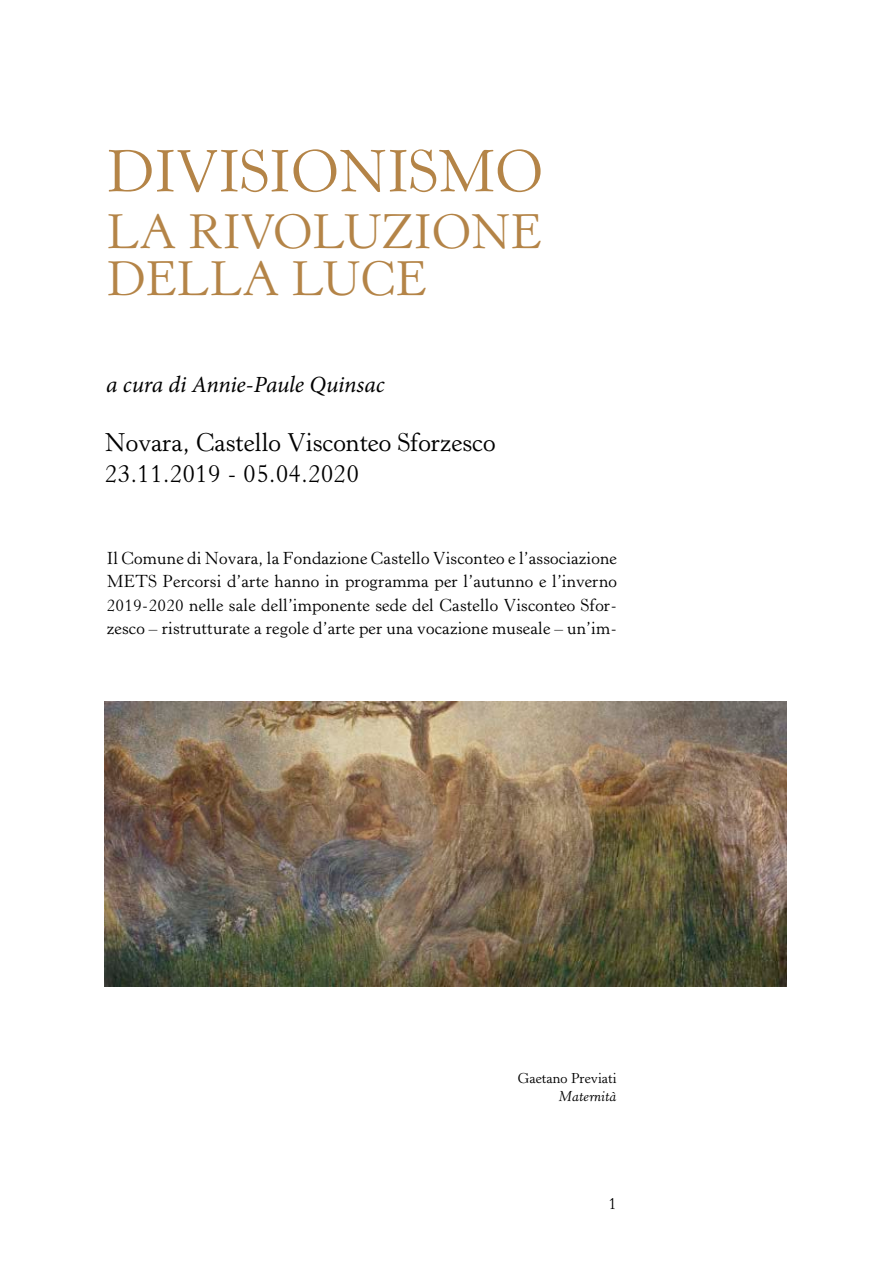
<style>
.page{position:relative;width:893px;height:1263px;background:#fff}
.page>*{position:absolute;margin:0;border:0;box-sizing:border-box;transform-origin:0 0}
.t1{font:58.5px "Horley OSMT";color:#b48447}
.t2{font:48px/46.5px "Horley OSMT";color:#b48447}
.t3{font:25.5px/30.6px "Horley OSMT";color:#000}
.t4{font:italic 23.25px "Minion Pro";letter-spacing:-.015em;color:#000}
.t5{font:17.25px/23.4px "Horley OSMT";letter-spacing:.01em;color:#000;text-align:justify}
.t6{font:16.5px "Horley OSMT";color:#000}
.t7{font:14.25px "Horley OSMT";color:#000}
.t8{font:italic 14.25px "Horley OSMT";color:#000}
</style>
<div class="page">
<img style="left:105px;top:702px;width:682px;height:285px">
<h1 class="t1" style="left:107px;top:137px;width:438px">DIVISIONISMO</h1>
<h2 class="t2" style="left:107px;top:208px;width:436px">LA RIVOLUZIONE<br>DELLA LUCE</h2>
<h3 class="t4" style="left:106px;top:368px;width:280px">a cura di Annie-Paule Quinsac</h3>
<h3 class="t3" style="left:105px;top:427px;width:392px">Novara, Castello Visconteo Sforzesco<br>23.11.2019 - 05.04.2020</h3>
<p class="t5" style="left:107px;top:546px;width:512px">Il Comune di Novara, la Fondazione Castello Visconteo e l’associazione METS Percorsi d’arte hanno in programma per l’autunno e l’inverno 2019-2020 nelle sale dell’imponente sede del Castello Visconteo Sfor&shy;zesco – ristrutturate a regole d’arte per una vocazione museale – un’im-</p>
<p class="t7" style="left:518px;top:1070px;width:100px">Gaetano Previati</p>
<p class="t8" style="left:558px;top:1088px;width:60px">Maternità</p>
<p class="t6" style="left:608px;top:1193px;width:10px">1</p>
</div>
